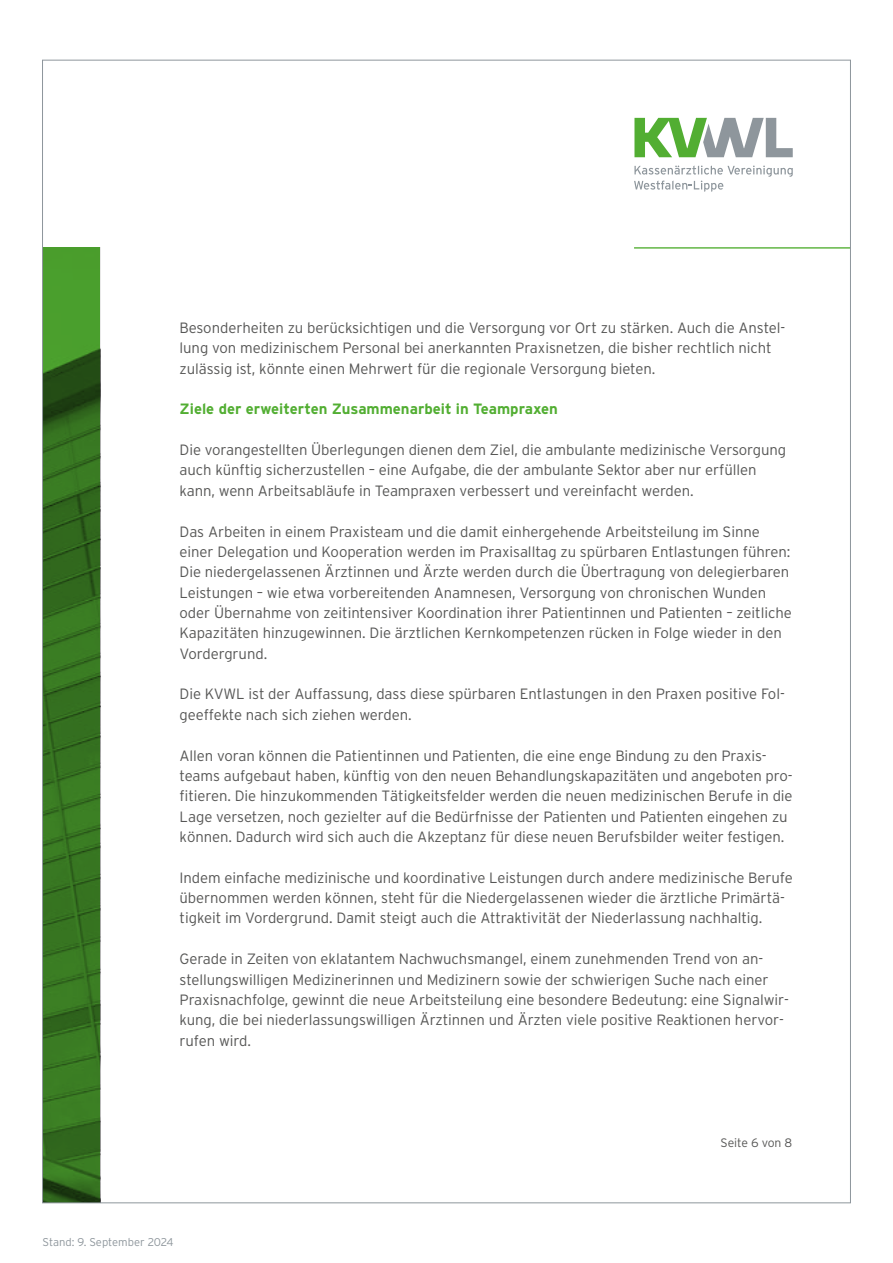
<style>
.page{position:relative;width:893px;height:1263px;background:#fff}
.page>*{position:absolute;margin:0;border:0;box-sizing:border-box;transform-origin:0 0}
.t1{font:300 15px/20.4px "Interstate";letter-spacing:-.005em;color:#575756}
.t2{font:700 15px "Interstate";color:#52ae32}
.t3{font:300 12.15px "Interstate";letter-spacing:-.01em;color:#575756}
.t4{font:300 11.25px "Interstate";letter-spacing:-.005em;color:#8e969c}
</style>
<div class="page">
<img style="left:44px;top:247px;width:56px;height:954px">
<svg style="left:634px;top:165px;width:159px;height:27px"></svg>
<svg style="left:634px;top:118px;width:159px;height:39px"></svg>
<hr style="left:634px;top:247px;width:216px;height:2px;background:#52ae32">
<p class="t1" style="left:180px;top:317px;width:607px">Besonderheiten zu berücksichtigen und die Versorgung vor Ort zu stärken. Auch die Anstel&shy;lung von medizinischem Personal bei anerkannten Praxisnetzen, die bisher rechtlich nicht zulässig ist, könnte einen Mehrwert für die regionale Versorgung bieten.</p>
<p class="t2" style="left:180px;top:400px;width:380px">Ziele der erweiterten Zusammenarbeit in Teampraxen</p>
<p class="t1" style="left:180px;top:439px;width:608px">Die vorangestellten Überlegungen dienen dem Ziel, die ambulante medizinische Versorgung auch künftig sicherzustellen – eine Aufgabe, die der ambulante Sektor aber nur erfüllen kann, wenn Arbeitsabläufe in Teampraxen verbessert und vereinfacht werden.</p>
<p class="t1" style="left:180px;top:521px;width:614px">Das Arbeiten in einem Praxisteam und die damit einhergehende Arbeitsteilung im Sinne einer Delegation und Kooperation werden im Praxisalltag zu spürbaren Entlastungen führen:<br>Die niedergelassenen Ärztinnen und Ärzte werden durch die Übertragung von delegierbaren Leistungen – wie etwa vorbereitenden Anamnesen, Versorgung von chronischen Wunden oder Übernahme von zeitintensiver Koordination ihrer Patientinnen und Patienten – zeitliche Kapazitäten hinzugewinnen. Die ärztlichen Kernkompetenzen rücken in Folge wieder in den Vordergrund.</p>
<p class="t1" style="left:180px;top:684px;width:607px">Die KVWL ist der Auffassung, dass diese spürbaren Entlastungen in den Praxen positive Fol&shy;geeffekte nach sich ziehen werden.</p>
<p class="t1" style="left:180px;top:745px;width:615px">Allen voran können die Patientinnen und Patienten, die eine enge Bindung zu den Praxis&shy;teams aufgebaut haben, künftig von den neuen Behandlungskapazitäten und angeboten pro&shy;fitieren. Die hinzukommenden Tätigkeitsfelder werden die neuen medizinischen Berufe in die Lage versetzen, noch gezielter auf die Bedürfnisse der Patienten und Patienten eingehen zu können. Dadurch wird sich auch die Akzeptanz für diese neuen Berufsbilder weiter festigen.</p>
<p class="t1" style="left:180px;top:867px;width:615px">Indem einfache medizinische und koordinative Leistungen durch andere medizinische Berufe übernommen werden können, steht für die Niedergelassenen wieder die ärztliche Primärtä&shy;tigkeit im Vordergrund. Damit steigt auch die Attraktivität der Niederlassung nachhaltig.</p>
<p class="t1" style="left:180px;top:948px;width:611px">Gerade in Zeiten von eklatantem Nachwuchsmangel, einem zunehmenden Trend von an&shy;stellungswilligen Medizinerinnen und Medizinern sowie der schwierigen Suche nach einer Praxisnachfolge, gewinnt die neue Arbeitsteilung eine besondere Bedeutung: eine Signalwir&shy;kung, die bei niederlassungswilligen Ärztinnen und Ärzten viele positive Reaktionen hervor&shy;rufen wird.</p>
<p class="t4" style="left:43px;top:1235px;width:133px">Stand: 9. September 2024</p>
<p class="t3" style="left:721px;top:1136px;width:73px">Seite 6 von 8</p>
</div>
